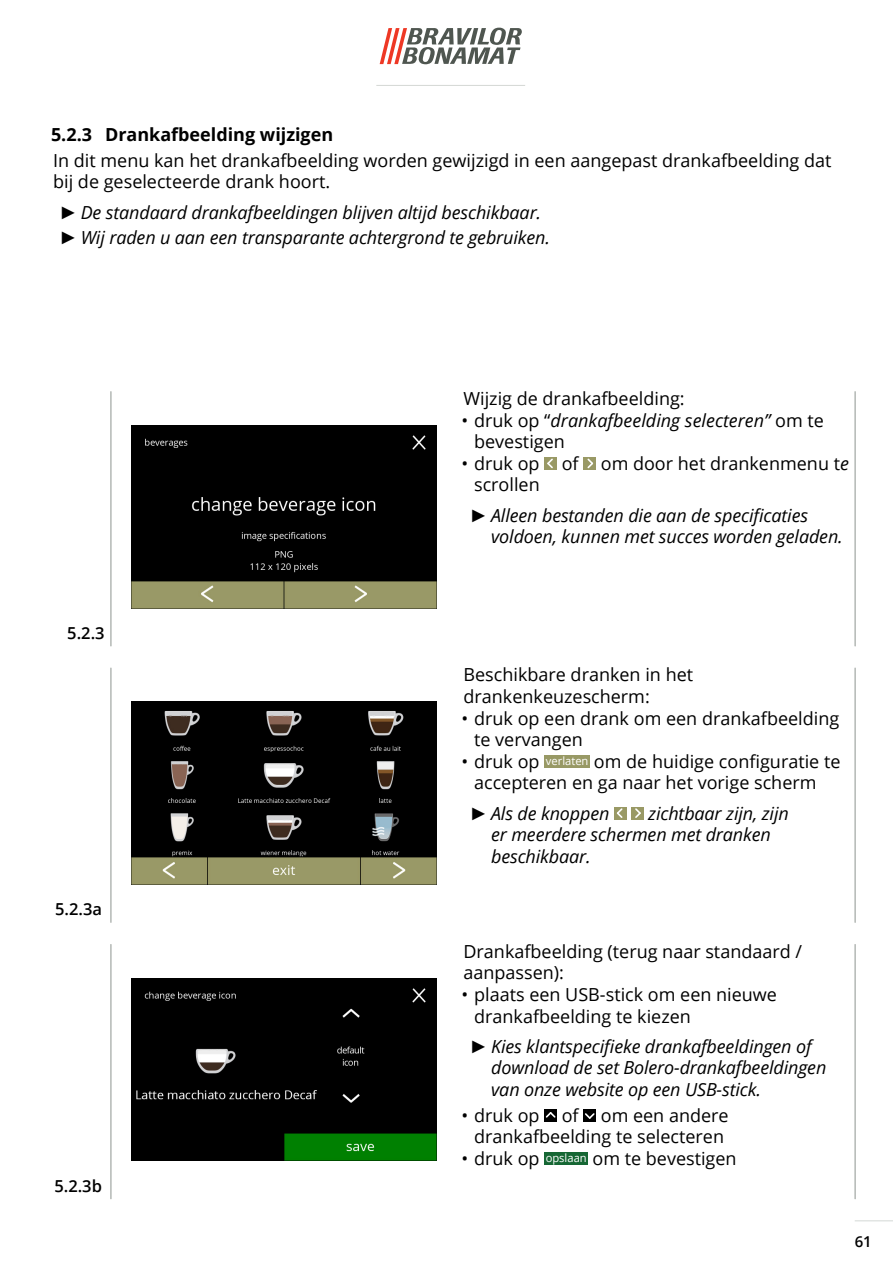
<style>
.page{position:relative;width:893px;height:1263px;background:#fff}
.page>*{position:absolute;margin:0;border:0;box-sizing:border-box;transform-origin:0 0}
.Body_text{font:18px/21.6px "Open Sans";color:#000}
.t1{font:italic 18px/21.6px "Open Sans";letter-spacing:-.01em;color:#000}
.t2{font:700 18px "Open Sans";color:#000}
.t3{font:600 16.5px "Open Sans";color:#000}
.t4{font:600 15px "Open Sans";color:#000}
.t5{font:11.25px "Open Sans";color:#fff}
.s1{font-family:"Arial"}
.s2{font-style:normal}
.s3{font-style:italic}
</style>
<div class="page">
<svg style="left:380px;top:28px;width:142px;height:36px"></svg>
<hr style="left:855px;top:1220px;width:38px;height:1px;background:#d4d8d5">
<hr style="left:376px;top:85px;width:149px;height:1px;background:#d4d8d5">
<hr style="left:855px;top:944px;width:1px;height:255px;background:#8e9590">
<hr style="left:111px;top:944px;width:1px;height:255px;background:#8e9590">
<hr style="left:855px;top:668px;width:1px;height:254px;background:#8e9590">
<hr style="left:111px;top:668px;width:1px;height:254px;background:#8e9590">
<hr style="left:855px;top:392px;width:1px;height:254px;background:#8e9590">
<hr style="left:111px;top:392px;width:1px;height:254px;background:#8e9590">
<img style="left:132px;top:425px;width:305px;height:183px">
<div style="left:544px;top:457px;width:13px;height:13px;background:#999965"></div>
<svg style="left:547px;top:458px;width:6px;height:11px"></svg>
<div style="left:583px;top:457px;width:13px;height:13px;background:#999965"></div>
<svg style="left:587px;top:458px;width:7px;height:11px"></svg>
<img style="left:132px;top:978px;width:305px;height:183px">
<img style="left:132px;top:702px;width:305px;height:182px">
<div style="left:544px;top:755px;width:45px;height:13px;background:#989965"></div>
<div style="left:614px;top:807px;width:13px;height:12px;background:#999965"></div>
<svg style="left:616px;top:808px;width:7px;height:10px"></svg>
<div style="left:631px;top:807px;width:13px;height:12px;background:#999965"></div>
<svg style="left:635px;top:808px;width:6px;height:10px"></svg>
<div style="left:544px;top:1109px;width:13px;height:13px;background:#000"></div>
<svg style="left:545px;top:1112px;width:11px;height:6px"></svg>
<div style="left:583px;top:1109px;width:13px;height:13px;background:#000"></div>
<svg style="left:585px;top:1113px;width:10px;height:6px"></svg>
<div style="left:544px;top:1152px;width:44px;height:13px;background:#166734"></div>
<p class="t2" style="left:51px;top:122px;width:284px">5.2.3 Drankafbeelding wijzigen</p>
<p class="Body_text" style="left:53px;top:149px;width:780px">In dit menu kan het drankafbeelding worden gewijzigd in een aangepast drankafbeelding dat bij de geselecteerde drank hoort.</p>
<p class="t1" style="left:60px;top:201px;width:483px"><span class="s1">►</span> De standaard drankafbeeldingen blijven altijd beschikbaar.</p>
<p class="t1" style="left:60px;top:227px;width:492px"><span class="s1">►</span> Wij raden u aan een transparante achtergrond te gebruiken.</p>
<p class="t3" style="left:67px;top:621px;width:39px">5.2.3</p>
<p class="t3" style="left:55px;top:898px;width:48px">5.2.3a</p>
<p class="t3" style="left:54px;top:1174px;width:49px">5.2.3b</p>
<p class="Body_text" style="left:463px;top:387px;width:223px">Wijzig de drankafbeelding:</p>
<p class="t1" style="left:474px;top:409px;width:351px;text-indent:-13px"><span class="s2">• druk op “</span>drankafbeelding selecteren” <span class="s2">om te bevestigen</span></p>
<p class="Body_text" style="left:474px;top:452px;width:376px;text-indent:-13px">• druk op of om door het drankenmenu t<span class="s3">e </span>scrollen</p>
<p class="t1" style="left:491px;top:504px;width:353px;text-indent:-21px"><span class="s1">►</span> Alleen bestanden die aan de specificaties voldoen, kunnen met succes worden geladen.</p>
<p class="Body_text" style="left:463px;top:664px;width:231px">Beschikbare dranken in het drankenkeuzescherm:</p>
<p class="Body_text" style="left:474px;top:707px;width:367px;text-indent:-13px">• druk op een drank om een drankafbeelding te vervangen</p>
<p class="Body_text" style="left:461px;top:750px;width:80px">• druk op</p>
<p class="t5" style="left:546px;top:753px;width:44px">verlaten</p>
<p class="Body_text" style="left:474px;top:750px;width:368px;text-indent:120px">om de huidige configuratie te accepteren en ga naar het vorige scherm</p>
<p class="t1" style="left:470px;top:802px;width:141px"><span class="s1">►</span> Als de knoppen</p>
<p class="t1" style="left:491px;top:802px;width:299px;text-indent:157px">zichtbaar zijn, zijn er meerdere schermen met dranken beschikbaar.</p>
<p class="Body_text" style="left:463px;top:940px;width:340px">Drankafbeelding (terug naar standaard / aanpassen):</p>
<p class="Body_text" style="left:474px;top:983px;width:304px;text-indent:-13px">• plaats een USB-stick om een nieuwe drankafbeelding te kiezen</p>
<p class="t1" style="left:491px;top:1035px;width:337px;text-indent:-21px"><span class="s1">►</span> Kies klantspecifieke drankafbeeldingen of download de set Bolero-drankafbeeldingen van onze website op een USB-stick.</p>
<p class="Body_text" style="left:461px;top:1104px;width:269px;text-align:center">• druk op of om een andere drankafbeelding te selecteren</p>
<p class="Body_text" style="left:461px;top:1147px;width:80px">• druk op</p>
<p class="t5" style="left:546px;top:1150px;width:43px">opslaan</p>
<p class="Body_text" style="left:592px;top:1147px;width:146px">om te bevestigen</p>
<p class="t4" style="left:855px;top:1232px;width:19px">61</p>
</div>
